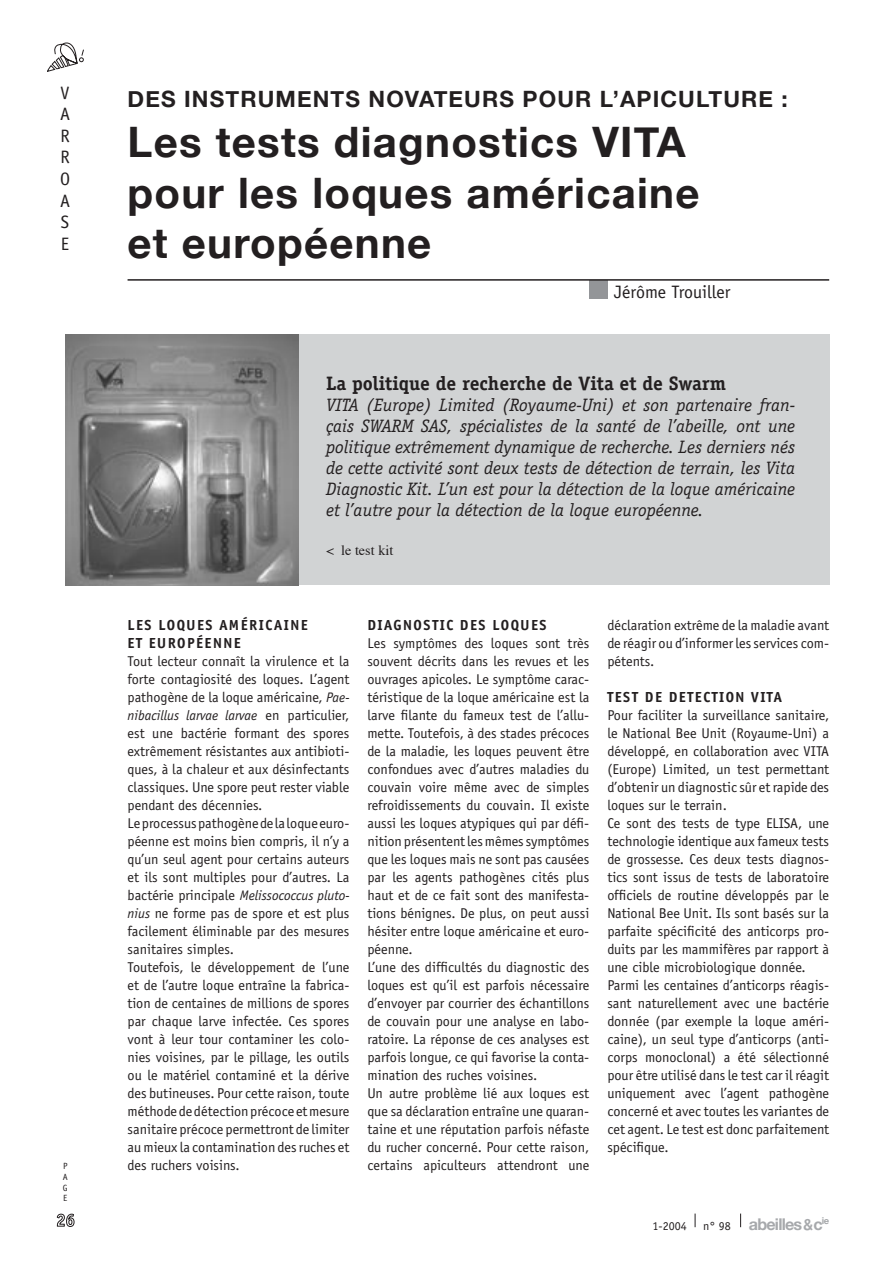
<style>
.page{position:relative;width:893px;height:1263px;background:#fff}
.page>*{position:absolute;margin:0;border:0;box-sizing:border-box;transform-origin:0 0}
.t1{font:700 42px/50.4px "Helvetica Neue";letter-spacing:.03em;color:#231f20}
.t2{font:700 22.5px "Helvetica Neue";letter-spacing:.05em;color:#231f20}
.t3{font:700 19.5px "Officina Serif";color:#231f20}
.t4{font:italic 18px/21px "Officina Serif";color:#231f20;text-align:justify}
.t5{font:18px/21.6px "Officina Sans";color:#231f20;text-align:justify}
.t6{font:700 16.2px "Helvetica Neue";letter-spacing:-.05em;color:#a7a9ac}
.t7{font:700 15px/18px "Officina Sans";letter-spacing:.1em;color:#231f20}
.t8{font:14.25px/18px "Officina Sans";color:#231f20}
.t9{font:14.25px "Times";color:#231f20}
.t10{font:12px "Officina Sans";color:#231f20}
.t11{font:9px/10.8px "Officina Sans";color:#231f20;text-align:justify}
.s1{font-style:italic}
.s2{font-family:"Officina Sans";font-weight:400;font-size:12px;color:#231f20}
.s3{font-family:"Officina Sans"}
</style>
<div class="page">
<svg style="left:47px;top:43px;width:37px;height:29px"></svg>
<svg style="left:57px;top:1214px;width:17px;height:13px"></svg>
<svg style="left:695px;top:1213px;width:1px;height:14px"></svg>
<svg style="left:740px;top:1213px;width:1px;height:14px"></svg>
<div style="left:589px;top:280px;width:18px;height:18px;background:#939598"></div>
<hr style="left:128px;top:279px;width:701px;height:2px;background:#231f20">
<div style="left:292px;top:334px;width:537px;height:251px;background:#d1d3d4"></div>
<img style="left:65px;top:334px;width:233px;height:251px">
<p class="t5" style="left:60px;top:82px;width:12px">V A R R O A S E</p>
<p class="t11" style="left:63px;top:1160px;width:7px">P A G E</p>
<h2 class="t2" style="left:128px;top:85px;width:662px">DES INSTRUMENTS NOVATEURS POUR L’APICULTURE :</h2>
<h1 class="t1" style="left:128px;top:116px;width:573px">Les tests diagnostics VITA pour les loques américaine et européenne</h1>
<p class="t5" style="left:614px;top:281px;width:118px">Jérôme Trouiller</p>
<h3 class="t3" style="left:326px;top:372px;width:402px">La politique de recherche de Vita et de Swarm</h3>
<p class="t4" style="left:326px;top:395px;width:471px">VITA (Europe) Limited (Royaume-Uni) et son partenaire fran&shy;çais SWARM SAS, spécialistes de la santé de l’abeille, ont une politique extrêmement dynamique de recherche. Les derniers nés de cette activité sont deux tests de détection de terrain, les Vita Diagnostic Kit. L’un est pour la détection de la loque américaine et l’autre pour la détection de la loque européenne.</p>
<p class="t9" style="left:326px;top:537px;width:69px">&lt; le test kit</p>
<p class="t7" style="left:128px;top:616px;width:182px">LES LOQUES AMÉRICAINE<br>ET EUROPÉENNE</p>
<p class="t8" style="left:128px;top:652px;width:223px">Tout lecteur connaît la virulence et la forte contagiosité des loques. L’agent pathogène de la loque américaine, <span class="s1">Pae&shy;nibacillus larvae larvae</span> en particulier, est une bactérie formant des spores extrêmement résistantes aux antibioti&shy;ques, à la chaleur et aux désinfectants classiques. Une spore peut rester viable pendant des décennies.<br>Le processus pathogène de la loque euro&shy;péenne est moins bien compris, il n’y a qu’un seul agent pour certains auteurs et ils sont multiples pour d’autres. La bactérie principale <span class="s1">Melissococcus pluto&shy;nius</span> ne forme pas de spore et est plus facilement éliminable par des mesures sanitaires simples.<br>Toutefois, le développement de l’une et de l’autre loque entraîne la fabrica&shy;tion de centaines de millions de spores par chaque larve infectée. Ces spores vont à leur tour contaminer les colo&shy;nies voisines, par le pillage, les outils ou le matériel contaminé et la dérive des butineuses. Pour cette raison, toute méthode de détection précoce et mesure sanitaire précoce permettront de limiter au mieux la contamination des ruches et des ruchers voisins.</p>
<p class="t7" style="left:367px;top:616px;width:181px">DIAGNOSTIC DES LOQUES</p>
<p class="t8" style="left:367px;top:634px;width:223px">Les symptômes des loques sont très souvent décrits dans les revues et les ouvrages apicoles. Le symptôme carac&shy;téristique de la loque américaine est la larve filante du fameux test de l’allu&shy;mette. Toutefois, à des stades précoces de la maladie, les loques peuvent être confondues avec d’autres maladies du couvain voire même avec de simples refroidissements du couvain. Il existe aussi les loques atypiques qui par défi&shy;nition présentent les mêmes symptômes que les loques mais ne sont pas causées par les agents pathogènes cités plus haut et de ce fait sont des manifesta&shy;tions bénignes. De plus, on peut aussi hésiter entre loque américaine et euro&shy;péenne.<br>L’une des difficultés du diagnostic des loques est qu’il est parfois nécessaire d’envoyer par courrier des échantillons de couvain pour une analyse en labo&shy;ratoire. La réponse de ces analyses est parfois longue, ce qui favorise la conta&shy;mination des ruches voisines.<br>Un autre problème lié aux loques est que sa déclaration entraîne une quaran&shy;taine et une réputation parfois néfaste du rucher concerné. Pour cette raison, certains apiculteurs attendront une</p>
<p class="t8" style="left:607px;top:616px;width:223px;text-align:justify">déclaration extrême de la maladie avant de réagir ou d’informer les services com&shy;pétents.</p>
<p class="t7" style="left:607px;top:688px;width:176px">TEST DE DETECTION VITA</p>
<p class="t8" style="left:607px;top:706px;width:223px">Pour faciliter la surveillance sanitaire, le National Bee Unit (Royaume-Uni) a développé, en collaboration avec VITA (Europe) Limited, un test permettant d’obtenir un diagnostic sûr et rapide des loques sur le terrain.<br>Ce sont des tests de type ELISA, une technologie identique aux fameux tests de grossesse. Ces deux tests diagnos&shy;tics sont issus de tests de laboratoire officiels de routine développés par le National Bee Unit. Ils sont basés sur la parfaite spécificité des anticorps pro&shy;duits par les mammifères par rapport à une cible microbiologique donnée.<br>Parmi les centaines d’anticorps réagis&shy;sant naturellement avec une bactérie donnée (par exemple la loque améri&shy;caine), un seul type d’anticorps (anti&shy;corps monoclonal) a été sélectionné pour être utilisé dans le test car il réagit uniquement avec l’agent pathogène concerné et avec toutes les variantes de cet agent. Le test est donc parfaitement spécifique.</p>
<p class="t10" style="left:653px;top:1218px;width:36px">1-2004</p>
<p class="t6" style="left:703px;top:1214px;width:128px"><span class="s2">n° 98</span> abeilles<span class="s3">&amp;</span>c<sup>ie</sup></p>
</div>
